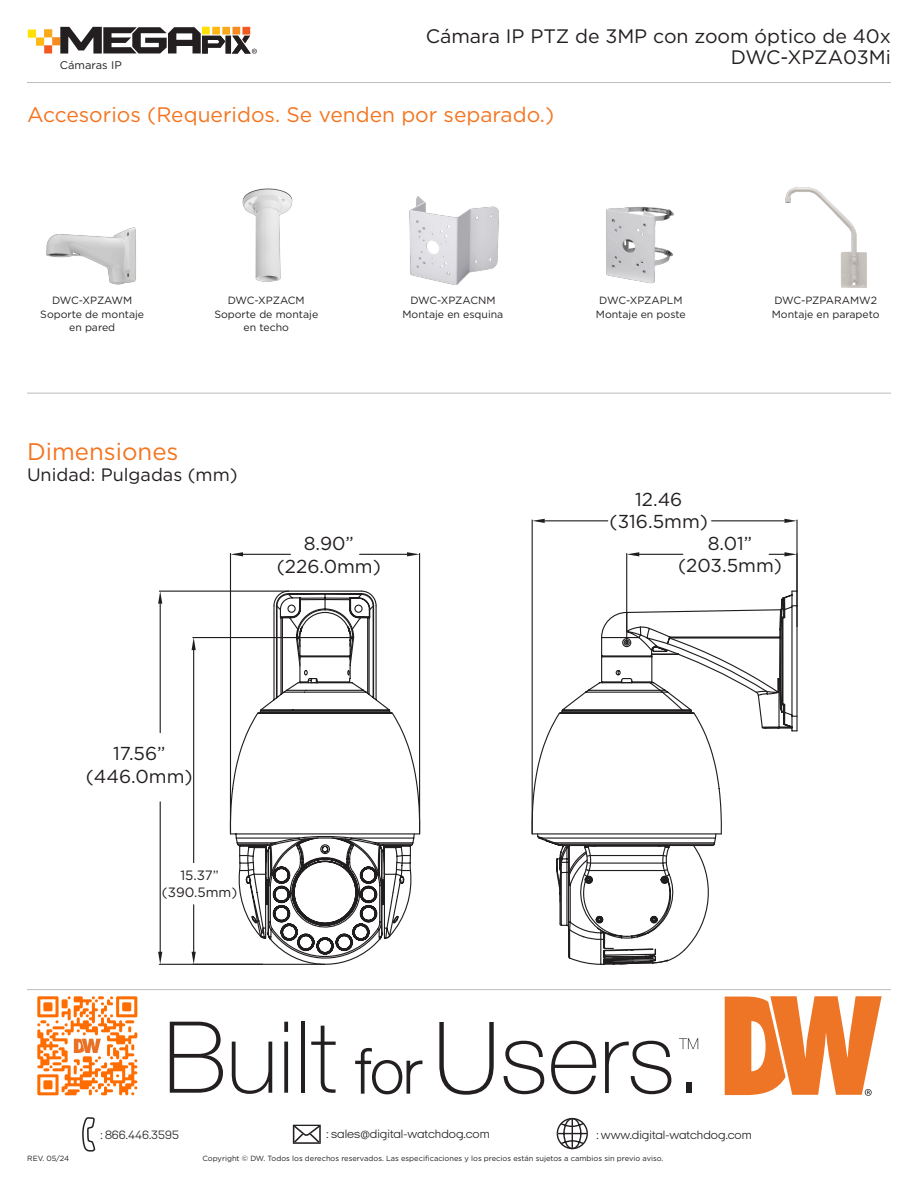
<style>
.page{position:relative;width:918px;height:1188px;background:#fff}
.page>*{position:absolute;margin:0;border:0;box-sizing:border-box;transform-origin:0 0}
.t1{font:24px "Gotham";color:#f47521}
.t2{font:21px "Gotham";color:#f47521}
.t3{font:19.5px "Gotham";color:#231f20}
.t4{font:18.75px/22.5px "Gotham";color:#231f20;text-align:center}
.t5{font:18px "Gotham";color:#231f20}
.t6{font:13.5px "Gotham";color:#231f20}
.t7{font:300 12.3px "Italian Plate No 2 Expanded";color:#231f20}
.t8{font:11.1px "Gotham";color:#231f20}
.t9{font:10.5px/13.5px "Gotham";color:#231f20;text-align:center}
.t10{font:7.5px "Gotham";color:#231f20}
</style>
<div class="page">
<hr style="left:27px;top:82px;width:864px;height:1px;background:#bcbdc0">
<hr style="left:27px;top:393px;width:864px;height:1px;background:#bcbdc0">
<hr style="left:27px;top:989px;width:864px;height:1px;background:#bcbdc0">
<img style="left:38px;top:996px;width:99px;height:100px">
<svg style="left:725px;top:996px;width:157px;height:100px"></svg>
<svg style="left:170px;top:1022px;width:53px;height:71px"></svg>
<svg style="left:232px;top:1042px;width:40px;height:52px"></svg>
<svg style="left:284px;top:1042px;width:4px;height:51px"></svg>
<svg style="left:284px;top:1022px;width:4px;height:10px"></svg>
<hr style="left:301px;top:1022px;width:4px;height:71px;background:#231f20">
<svg style="left:311px;top:1026px;width:25px;height:67px"></svg>
<svg style="left:355px;top:1047px;width:68px;height:48px"></svg>
<svg style="left:439px;top:1022px;width:55px;height:73px"></svg>
<svg style="left:504px;top:1041px;width:40px;height:53px"></svg>
<svg style="left:551px;top:1041px;width:46px;height:53px"></svg>
<svg style="left:605px;top:1041px;width:66px;height:53px"></svg>
<div style="left:686px;top:1083px;width:5px;height:10px;background:#231f20"></div>
<svg style="left:679px;top:1038px;width:19px;height:11px"></svg>
<svg style="left:82px;top:1117px;width:13px;height:35px"></svg>
<svg style="left:293px;top:1125px;width:28px;height:19px"></svg>
<svg style="left:557px;top:1118px;width:31px;height:31px"></svg>
<svg style="left:256px;top:590px;width:542px;height:245px"></svg>
<svg style="left:229px;top:593px;width:192px;height:43px"></svg>
<svg style="left:565px;top:637px;width:151px;height:328px"></svg>
<svg style="left:192px;top:636px;width:373px;height:329px"></svg>
<svg style="left:192px;top:638px;width:4px;height:12px"></svg>
<svg style="left:192px;top:952px;width:4px;height:12px"></svg>
<hr style="left:159px;top:591px;width:129px;height:1px;background:#201d1e">
<hr style="left:159px;top:964px;width:104px;height:1px;background:#201d1e">
<hr style="left:160px;top:604px;width:1px;height:129px;background:#201d1e">
<hr style="left:160px;top:802px;width:1px;height:150px;background:#201d1e">
<svg style="left:158px;top:591px;width:4px;height:13px"></svg>
<svg style="left:158px;top:952px;width:4px;height:12px"></svg>
<hr style="left:230px;top:553px;width:1px;height:281px;background:#201d1e">
<hr style="left:419px;top:553px;width:1px;height:281px;background:#201d1e">
<hr style="left:243px;top:554px;width:47px;height:1px;background:#201d1e">
<hr style="left:360px;top:554px;width:47px;height:1px;background:#201d1e">
<svg style="left:230px;top:552px;width:13px;height:4px"></svg>
<svg style="left:407px;top:552px;width:13px;height:4px"></svg>
<hr style="left:532px;top:520px;width:1px;height:314px;background:#201d1e">
<hr style="left:796px;top:520px;width:2px;height:71px;background:#201d1e">
<hr style="left:545px;top:520px;width:63px;height:1px;background:#201d1e">
<hr style="left:712px;top:520px;width:72px;height:1px;background:#201d1e">
<svg style="left:532px;top:519px;width:13px;height:4px"></svg>
<svg style="left:784px;top:519px;width:13px;height:4px"></svg>
<hr style="left:626px;top:553px;width:1px;height:89px;background:#201d1e">
<hr style="left:796px;top:553px;width:2px;height:74px;background:#201d1e">
<hr style="left:639px;top:554px;width:44px;height:1px;background:#201d1e">
<svg style="left:627px;top:552px;width:12px;height:4px"></svg>
<svg style="left:769px;top:552px;width:28px;height:4px"></svg>
<div style="left:222px;top:27px;width:8px;height:8px;background:#f9a91b"></div>
<div style="left:232px;top:27px;width:8px;height:8px;background:#f68c1f"></div>
<div style="left:242px;top:27px;width:8px;height:8px;background:#f15921"></div>
<div style="left:52px;top:37px;width:8px;height:8px;background:#f68c1f"></div>
<div style="left:44px;top:29px;width:8px;height:8px;background:#f9a91b"></div>
<div style="left:36px;top:38px;width:8px;height:8px;background:#fcb814"></div>
<div style="left:28px;top:30px;width:8px;height:8px;background:#ffe101"></div>
<div style="left:44px;top:45px;width:8px;height:8px;background:#f15921"></div>
<div style="left:226px;top:36px;width:5px;height:18px;background:#231f20"></div>
<svg style="left:60px;top:27px;width:165px;height:27px"></svg>
<svg style="left:232px;top:36px;width:25px;height:18px"></svg>
<img style="left:46px;top:227px;width:90px;height:58px">
<img style="left:242px;top:188px;width:51px;height:94px">
<img style="left:409px;top:196px;width:90px;height:89px">
<img style="left:606px;top:206px;width:68px;height:78px">
<img style="left:785px;top:187px;width:81px;height:100px">
<p class="t8" style="left:60px;top:58px;width:63px">Cámaras IP</p>
<p class="t3" style="left:426px;top:24px;width:467px">Cámara IP PTZ de 3MP con zoom óptico de 40x</p>
<p class="t3" style="left:731px;top:45px;width:162px">DWC-XPZA03Mi</p>
<p class="t2" style="left:27px;top:101px;width:529px">Accesorios (Requeridos. Se venden por separado.)</p>
<p class="t9" style="left:52px;top:294px;width:82px">DWC-XPZAWM</p>
<p class="t9" style="left:40px;top:307px;width:105px">Soporte de montaje en pared</p>
<p class="t9" style="left:228px;top:294px;width:78px">DWC-XPZACM</p>
<p class="t9" style="left:214px;top:307px;width:105px">Soporte de montaje en techo</p>
<p class="t9" style="left:410px;top:294px;width:87px">DWC-XPZACNM</p>
<p class="t9" style="left:403px;top:307px;width:102px">Montaje en esquina</p>
<p class="t1" style="left:27px;top:436px;width:153px">Dimensiones</p>
<p class="t5" style="left:27px;top:463px;width:212px">Unidad: Pulgadas (mm)</p>
<p class="t4" style="left:277px;top:532px;width:106px">8.90” (226.0mm)</p>
<p class="t4" style="left:86px;top:742px;width:108px">17.56” (446.0mm)</p>
<p class="t6" style="left:180px;top:867px;width:40px">15.37”</p>
<p class="t6" style="left:162px;top:883px;width:77px">(390.5mm)</p>
<p class="t9" style="left:599px;top:294px;width:85px">DWC-XPZAPLM</p>
<p class="t9" style="left:596px;top:307px;width:91px">Montaje en poste</p>
<p class="t9" style="left:774px;top:294px;width:104px">DWC-PZPARAMW2</p>
<p class="t9" style="left:772px;top:307px;width:109px">Montaje en parapeto</p>
<p class="t4" style="left:610px;top:487px;width:100px">12.46 (316.5mm)</p>
<p class="t4" style="left:678px;top:531px;width:105px">8.01” (203.5mm)</p>
<p class="t7" style="left:101px;top:1128px;width:80px">: 866.446.3595</p>
<p class="t7" style="left:327px;top:1127px;width:165px">: sales@digital-watchdog.com</p>
<p class="t7" style="left:596px;top:1128px;width:157px">: www.digital-watchdog.com</p>
<p class="t10" style="left:27px;top:1154px;width:44px">REV. 05/24</p>
<p class="t10" style="left:202px;top:1154px;width:462px">Copyright © DW. Todos los derechos reservados. Las especificaciones y los precios están sujetos a cambios sin previo aviso.</p>
</div>
